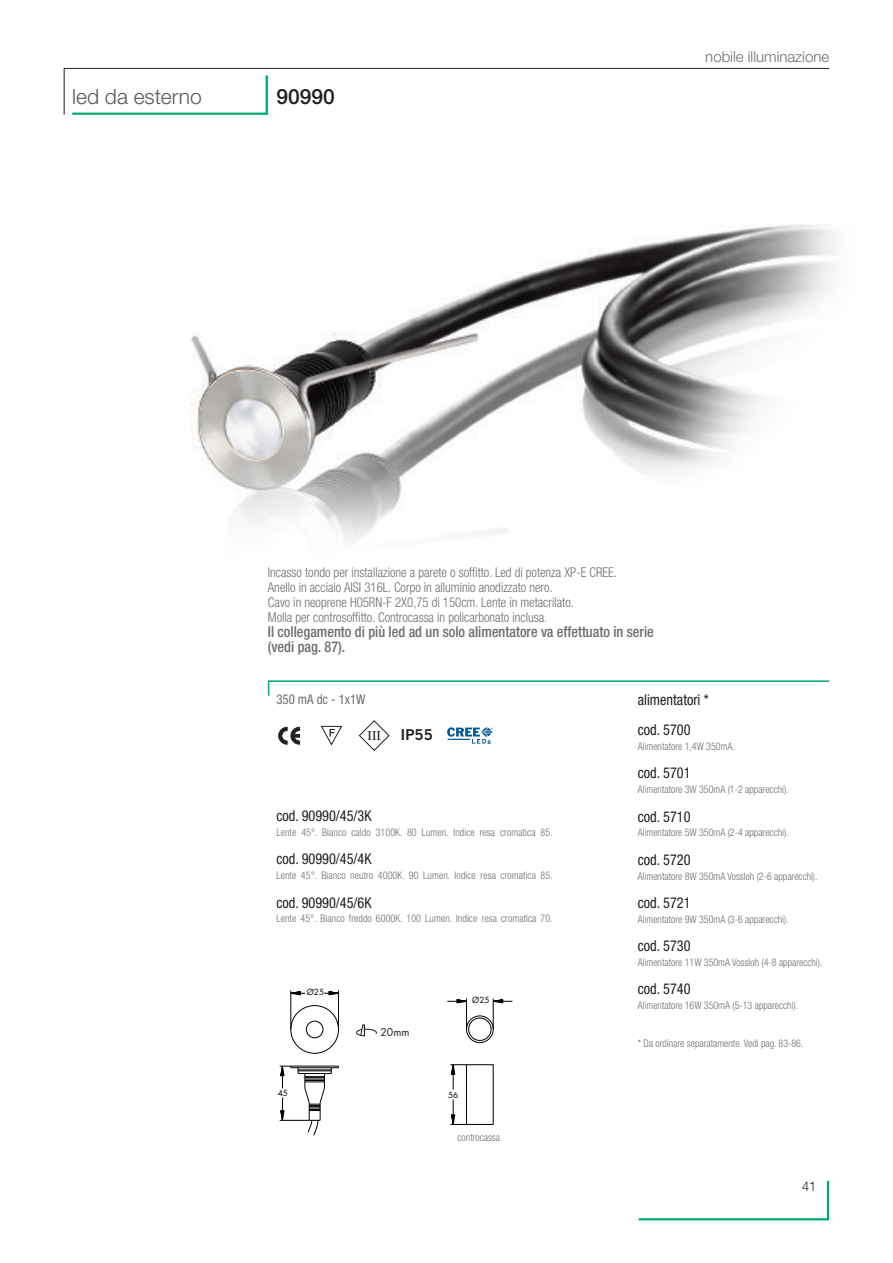
<style>
.page{position:relative;width:893px;height:1263px;background:#fff}
.page>*{position:absolute;margin:0;border:0;box-sizing:border-box;transform-origin:0 0}
.t1{font:300 21px "Helvetica Neue LT Std";color:#57585a}
.t2{font:500 21px "Helvetica Neue LT Std";color:#231f20}
.t3{font:condensed 15px/30.6px "Helvetica Neue LT Std";color:#231f20;scale:.95 1}
.t4{font:500 condensed 15px/15px "Helvetica Neue LT Std";color:#6c6d70;scale:.95 1}
.t5{font:300 15px "Helvetica Neue LT Std";color:#6c6d70}
.t6{font:15px "Trade Gothic Bold Two";color:#231f20}
.t7{font:300 condensed 13.5px/15px "Helvetica Neue LT Std";color:#6c6d70;scale:.95 1}
.t8{font:condensed 13.5px "Helvetica Neue LT Std";color:#6c6d70;scale:.95 1}
.t9{font:13.5px "Times";color:#231f20}
.t10{font:300 13.5px "Helvetica Neue LT Std";color:#231f20;scale:.95 1}
.t11{font:300 condensed 10.5px "Helvetica Neue LT Std";color:#6c6d70;scale:.95 1}
.t12{font:10.5px "Futura Std";color:#231f20}
.t13{font:8.25px "Futura Std";color:#000002}
</style>
<div class="page">
<img style="left:190px;top:224px;width:646px;height:320px">
<svg style="left:63px;top:68px;width:767px;height:47px"></svg>
<svg style="left:638px;top:1180px;width:192px;height:41px"></svg>
<svg style="left:267px;top:680px;width:563px;height:16px"></svg>
<div style="left:291px;top:1005px;width:48px;height:48px;border:1px solid #000002;border-radius:50%"></div>
<div style="left:306px;top:1021px;width:17px;height:17px;border:1px solid #000002;border-radius:50%"></div>
<hr style="left:291px;top:990px;width:1px;height:39px;background:#000002">
<hr style="left:338px;top:990px;width:1px;height:39px;background:#000002">
<svg style="left:290px;top:991px;width:15px;height:4px"></svg>
<svg style="left:324px;top:991px;width:14px;height:4px"></svg>
<svg style="left:280px;top:1065px;width:59px;height:70px"></svg>
<svg style="left:278px;top:727px;width:22px;height:17px"></svg>
<img style="left:321px;top:725px;width:21px;height:21px">
<svg style="left:447px;top:727px;width:46px;height:17px"></svg>
<svg style="left:359px;top:720px;width:30px;height:31px"></svg>
<div style="left:466px;top:1064px;width:27px;height:61px;border:1px solid #000002"></div>
<div style="left:466px;top:1016px;width:27px;height:27px;border:1px solid #000002;border-radius:50%"></div>
<div style="left:468px;top:1018px;width:23px;height:23px;border:1px solid #000002;border-radius:50%"></div>
<svg style="left:450px;top:1099px;width:16px;height:26px"></svg>
<svg style="left:450px;top:1064px;width:16px;height:26px"></svg>
<hr style="left:493px;top:998px;width:1px;height:31px;background:#000002">
<hr style="left:466px;top:998px;width:1px;height:31px;background:#000002">
<svg style="left:493px;top:999px;width:19px;height:4px"></svg>
<svg style="left:447px;top:999px;width:19px;height:4px"></svg>
<svg style="left:356px;top:1024px;width:21px;height:12px"></svg>
<h1 class="t1" style="left:72px;top:84px;width:131px">led da esterno</h1>
<h1 class="t2" style="left:276px;top:84px;width:60px">90990</h1>
<h2 class="t5" style="left:705px;top:47px;width:125px">nobile illuminazione</h2>
<p class="t7" style="left:268px;top:565px;width:369px">Incasso tondo per installazione a parete o soffitto. Led di potenza XP-E CREE.<br>Anello in acciaio AISI 316L. Corpo in alluminio anodizzato nero.<br>Cavo in neoprene H05RN-F 2X0,75 di 150cm. Lente in metacrilato.<br>Molla per controsoffitto. Controcassa in policarbonato inclusa.</p>
<h2 class="t4" style="left:268px;top:624px;width:408px">Il collegamento di più led ad un solo alimentatore va effettuato in serie (vedi pag. 87).</h2>
<p class="t8" style="left:276px;top:691px;width:95px">350 mA dc - 1x1W</p>
<p class="t9" style="left:368px;top:723px;width:15px">III</p>
<h2 class="t6" style="left:400px;top:725px;width:34px">IP55</h2>
<h2 class="t3" style="left:276px;top:800px;width:102px">cod. 90990/45/3K</h2>
<p class="t11" style="left:276px;top:826px;width:292px">Lente 45°. Bianco caldo 3100K. 80 Lumen. Indice resa cromatica 85.</p>
<h2 class="t3" style="left:276px;top:844px;width:102px">cod. 90990/45/4K</h2>
<p class="t11" style="left:276px;top:869px;width:292px">Lente 45°. Bianco neutro 4000K. 90 Lumen. Indice resa cromatica 85.</p>
<h2 class="t3" style="left:276px;top:887px;width:102px">cod. 90990/45/6K</h2>
<p class="t11" style="left:276px;top:913px;width:292px">Lente 45°. Bianco freddo 6000K. 100 Lumen. Indice resa cromatica 70.</p>
<p class="t13" style="left:307px;top:987px;width:19px">Ø25</p>
<p class="t13" style="left:278px;top:1087px;width:12px">45</p>
<p class="t12" style="left:380px;top:1025px;width:31px">20mm</p>
<p class="t13" style="left:472px;top:995px;width:19px">Ø25</p>
<p class="t13" style="left:448px;top:1089px;width:12px">56</p>
<p class="t11" style="left:458px;top:1131px;width:46px">controcassa</p>
<h2 class="t3" style="left:638px;top:684px;width:76px">alimentatori * cod. 5700</h2>
<p class="t11" style="left:638px;top:740px;width:104px">Alimentatore 1,4W 350mA.</p>
<h2 class="t3" style="left:638px;top:758px;width:57px">cod. 5701</h2>
<p class="t11" style="left:638px;top:783px;width:160px">Alimentatore 3W 350mA (1-2 apparecchi).</p>
<h2 class="t3" style="left:638px;top:801px;width:57px">cod. 5710</h2>
<p class="t11" style="left:638px;top:827px;width:160px">Alimentatore 5W 350mA (2-4 apparecchi).</p>
<h2 class="t3" style="left:638px;top:844px;width:57px">cod. 5720</h2>
<p class="t11" style="left:638px;top:870px;width:191px">Alimentatore 8W 350mA Vossloh (2-6 apparecchi).</p>
<h2 class="t3" style="left:638px;top:887px;width:57px">cod. 5721</h2>
<p class="t11" style="left:638px;top:913px;width:160px">Alimentatore 9W 350mA (3-6 apparecchi).</p>
<h2 class="t3" style="left:638px;top:930px;width:57px">cod. 5730</h2>
<p class="t11" style="left:638px;top:956px;width:196px">Alimentatore 11W 350mA Vossloh (4-8 apparecchi).</p>
<h2 class="t3" style="left:638px;top:974px;width:57px">cod. 5740</h2>
<p class="t11" style="left:638px;top:999px;width:170px">Alimentatore 16W 350mA (5-13 apparecchi).</p>
<p class="t11" style="left:638px;top:1037px;width:176px">* Da ordinare separatamente. Vedi pag. 83-86.</p>
<p class="t10" style="left:802px;top:1177px;width:17px">41</p>
</div>
